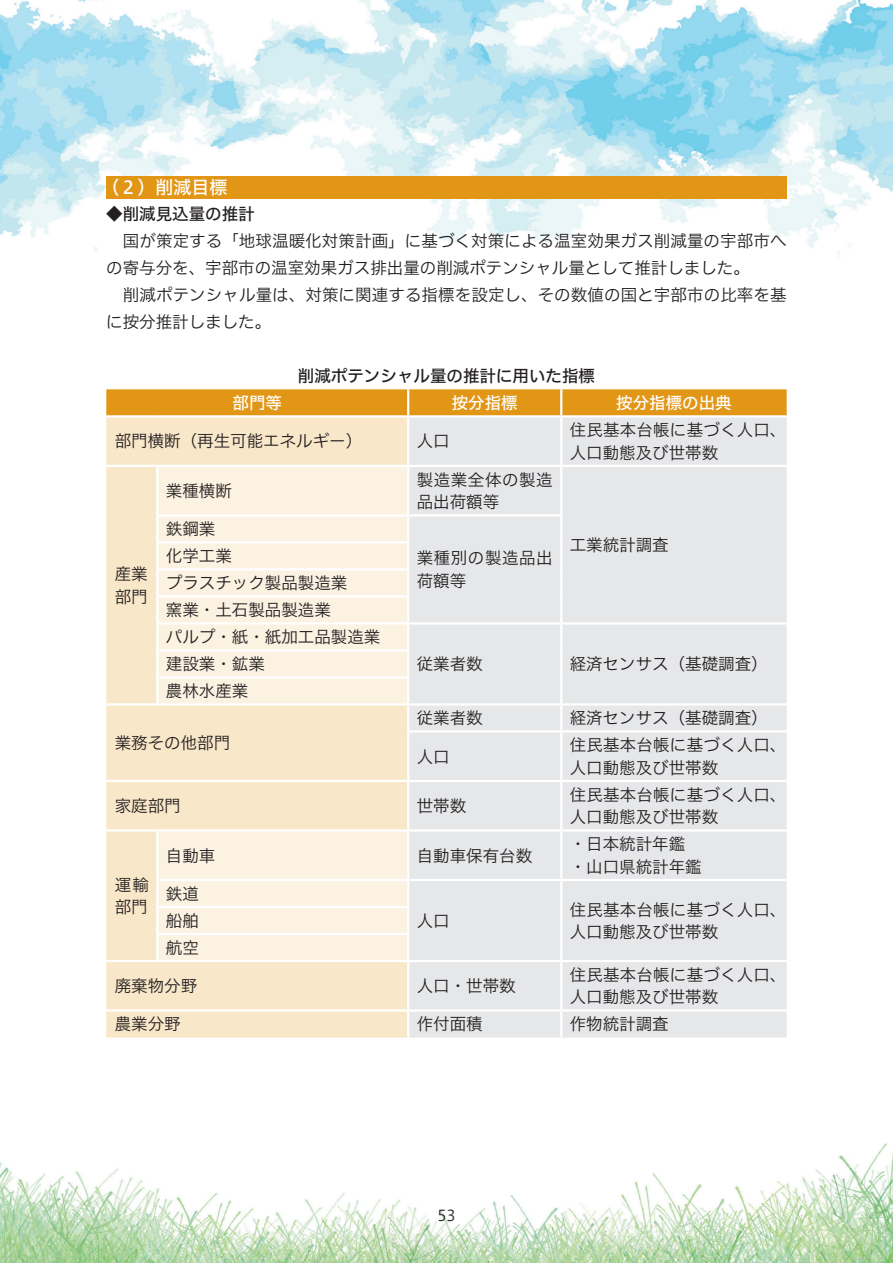
<style>
.page{position:relative;width:893px;height:1263px;background:#fff}
.page>*{position:absolute;margin:0;border:0;box-sizing:border-box;transform-origin:0 0}
.t1{font:18px "Hiragino UD Sans F Std N W5";color:#fff}
.t2{font:16.5px/27px "Hiragino UD Sans F Std N W3";color:#231f20}
.t3{font:16.5px "Hiragino UD Sans F Std N W5";color:#231f20}
.t4{font:16.5px/22.5px "Hiragino UD Sans F Std N W3";letter-spacing:.035em;color:#231f20}
.t5{font:16.5px "Hiragino UD Sans F Std N W5";color:#fff}
.t6{font:15px "Hiragino UD Sans F Std N W3";color:#231f20}
</style>
<div class="page">
<img style="left:0;top:1037px;width:893px;height:226px">
<img style="left:0;top:0;width:893px;height:259px">
<div style="left:106px;top:176px;width:681px;height:23px;background:#e29616"></div>
<div style="left:106px;top:389px;width:681px;height:26px;background:#e29616"></div>
<div style="left:106px;top:417px;width:301px;height:620px;background:#f9e7c9"></div>
<div style="left:409px;top:417px;width:378px;height:620px;background:#e6e7e9"></div>
<svg style="left:157px;top:467px;width:250px;height:493px;background:#faefdb"></svg>
<hr style="left:407px;top:389px;width:2px;height:26px;background:#fff">
<hr style="left:560px;top:389px;width:2px;height:26px;background:#fff">
<hr style="left:560px;top:417px;width:2px;height:48px;background:#fff">
<hr style="left:106px;top:465px;width:51px;height:2px;background:#fff">
<hr style="left:157px;top:465px;width:251px;height:2px;background:#fff">
<hr style="left:156px;top:467px;width:2px;height:47px;background:#fff">
<hr style="left:408px;top:465px;width:153px;height:2px;background:#fff">
<hr style="left:561px;top:465px;width:226px;height:2px;background:#fff">
<hr style="left:560px;top:467px;width:2px;height:47px;background:#fff">
<hr style="left:156px;top:514px;width:252px;height:2px;background:#fff">
<hr style="left:156px;top:516px;width:2px;height:25px;background:#fff">
<hr style="left:408px;top:514px;width:154px;height:2px;background:#fff">
<hr style="left:560px;top:516px;width:2px;height:26px;background:#fff">
<hr style="left:560px;top:542px;width:2px;height:27px;background:#fff">
<hr style="left:560px;top:569px;width:2px;height:27px;background:#fff">
<hr style="left:560px;top:596px;width:2px;height:26px;background:#fff">
<hr style="left:156px;top:541px;width:253px;height:2px;background:#fff">
<hr style="left:156px;top:543px;width:2px;height:25px;background:#fff">
<hr style="left:156px;top:568px;width:253px;height:2px;background:#fff">
<hr style="left:156px;top:570px;width:2px;height:25px;background:#fff">
<hr style="left:156px;top:595px;width:253px;height:2px;background:#fff">
<hr style="left:156px;top:597px;width:2px;height:25px;background:#fff">
<hr style="left:156px;top:622px;width:252px;height:2px;background:#fff">
<hr style="left:156px;top:624px;width:2px;height:25px;background:#fff">
<hr style="left:408px;top:622px;width:153px;height:2px;background:#fff">
<hr style="left:561px;top:622px;width:226px;height:2px;background:#fff">
<hr style="left:560px;top:624px;width:2px;height:26px;background:#fff">
<hr style="left:560px;top:650px;width:2px;height:27px;background:#fff">
<hr style="left:560px;top:677px;width:2px;height:26px;background:#fff">
<hr style="left:156px;top:649px;width:253px;height:2px;background:#fff">
<hr style="left:156px;top:651px;width:2px;height:25px;background:#fff">
<hr style="left:156px;top:676px;width:253px;height:2px;background:#fff">
<hr style="left:156px;top:678px;width:2px;height:25px;background:#fff">
<hr style="left:106px;top:703px;width:51px;height:2px;background:#fff">
<hr style="left:157px;top:703px;width:251px;height:2px;background:#fff">
<hr style="left:408px;top:703px;width:153px;height:2px;background:#fff">
<hr style="left:561px;top:703px;width:226px;height:2px;background:#fff">
<hr style="left:560px;top:705px;width:2px;height:25px;background:#fff">
<hr style="left:407px;top:730px;width:154px;height:2px;background:#fff">
<hr style="left:561px;top:730px;width:226px;height:2px;background:#fff">
<hr style="left:560px;top:732px;width:2px;height:48px;background:#fff">
<hr style="left:106px;top:780px;width:51px;height:2px;background:#fff">
<hr style="left:157px;top:780px;width:251px;height:2px;background:#fff">
<hr style="left:408px;top:780px;width:153px;height:2px;background:#fff">
<hr style="left:561px;top:780px;width:226px;height:2px;background:#fff">
<hr style="left:560px;top:782px;width:2px;height:47px;background:#fff">
<hr style="left:106px;top:829px;width:51px;height:2px;background:#fff">
<hr style="left:157px;top:829px;width:251px;height:2px;background:#fff">
<hr style="left:156px;top:831px;width:2px;height:48px;background:#fff">
<hr style="left:408px;top:829px;width:153px;height:2px;background:#fff">
<hr style="left:561px;top:829px;width:226px;height:2px;background:#fff">
<hr style="left:560px;top:831px;width:2px;height:48px;background:#fff">
<hr style="left:156px;top:879px;width:252px;height:2px;background:#fff">
<hr style="left:156px;top:881px;width:2px;height:25px;background:#fff">
<hr style="left:408px;top:879px;width:153px;height:2px;background:#fff">
<hr style="left:561px;top:879px;width:226px;height:2px;background:#fff">
<hr style="left:560px;top:881px;width:2px;height:26px;background:#fff">
<hr style="left:560px;top:907px;width:2px;height:27px;background:#fff">
<hr style="left:560px;top:934px;width:2px;height:26px;background:#fff">
<hr style="left:156px;top:906px;width:253px;height:2px;background:#fff">
<hr style="left:156px;top:908px;width:2px;height:25px;background:#fff">
<hr style="left:156px;top:933px;width:253px;height:2px;background:#fff">
<hr style="left:156px;top:935px;width:2px;height:25px;background:#fff">
<hr style="left:106px;top:960px;width:51px;height:2px;background:#fff">
<hr style="left:157px;top:960px;width:251px;height:2px;background:#fff">
<hr style="left:408px;top:960px;width:153px;height:2px;background:#fff">
<hr style="left:561px;top:960px;width:226px;height:2px;background:#fff">
<hr style="left:560px;top:962px;width:2px;height:47px;background:#fff">
<hr style="left:106px;top:1009px;width:51px;height:3px;background:#fff">
<hr style="left:157px;top:1009px;width:251px;height:3px;background:#fff">
<hr style="left:408px;top:1009px;width:153px;height:3px;background:#fff">
<hr style="left:561px;top:1009px;width:226px;height:3px;background:#fff">
<hr style="left:560px;top:1012px;width:2px;height:25px;background:#fff">
<p class="t1" style="left:102px;top:174px;width:128px">（２）削減目標</p>
<p class="t3" style="left:106px;top:201px;width:150px">◆削減見込量の推計</p>
<p class="t2" style="left:106px;top:226px;width:682px">　国が策定する「地球温暖化対策計画」に基づく対策による温室効果ガス削減量の宇部市への寄与分を、宇部市の温室効果ガス排出量の削減ポテンシャル量として推計しました。<br>　削減ポテンシャル量は、対策に関連する指標を設定し、その数値の国と宇部市の比率を基に按分推計しました。</p>
<p class="t3" style="left:298px;top:363px;width:298px">削減ポテンシャル量の推計に用いた指標</p>
<p class="t5" style="left:232px;top:390px;width:51px">部門等</p>
<p class="t5" style="left:452px;top:390px;width:67px">按分指標</p>
<p class="t5" style="left:616px;top:390px;width:117px">按分指標の出典</p>
<p class="t2" style="left:115px;top:427px;width:249px">部門横断（再生可能エネルギー）</p>
<p class="t2" style="left:417px;top:427px;width:34px">人口</p>
<p class="t2" style="left:570px;top:418px;width:218px;line-height:22.5px">住民基本台帳に基づく人口、人口動態及び世帯数</p>
<p class="t2" style="left:115px;top:562px;width:34px;line-height:22.5px">産業部門</p>
<p class="t2" style="left:166px;top:476px;width:67px">業種横断</p>
<p class="t4" style="left:417px;top:467px;width:138px">製造業全体の製造品出荷額等</p>
<p class="t2" style="left:166px;top:514px;width:51px">鉄鋼業</p>
<p class="t2" style="left:166px;top:541px;width:216px">化学工業<br>プラスチック製品製造業<br>窯業・土石製品製造業<br>パルプ・紙・紙加工品製造業建設業・鉱業</p>
<p class="t4" style="left:417px;top:546px;width:138px">業種別の製造品出荷額等</p>
<p class="t2" style="left:570px;top:530px;width:100px">工業統計調査</p>
<p class="t2" style="left:417px;top:649px;width:67px">従業者数</p>
<p class="t2" style="left:570px;top:649px;width:199px">経済センサス（基礎調査）</p>
<p class="t2" style="left:166px;top:677px;width:84px">農林水産業</p>
<p class="t2" style="left:115px;top:728px;width:117px">業務その他部門</p>
<p class="t2" style="left:417px;top:704px;width:67px">従業者数</p>
<p class="t2" style="left:570px;top:704px;width:199px">経済センサス（基礎調査）</p>
<p class="t2" style="left:417px;top:742px;width:34px">人口</p>
<p class="t2" style="left:570px;top:733px;width:218px;line-height:22.5px">住民基本台帳に基づく人口、人口動態及び世帯数</p>
<p class="t2" style="left:115px;top:791px;width:67px">家庭部門</p>
<p class="t2" style="left:417px;top:791px;width:51px">世帯数</p>
<p class="t2" style="left:570px;top:782px;width:218px;line-height:22.5px">住民基本台帳に基づく人口、人口動態及び世帯数</p>
<p class="t2" style="left:166px;top:841px;width:51px">自動車</p>
<p class="t2" style="left:417px;top:841px;width:117px">自動車保有台数</p>
<p class="t2" style="left:570px;top:832px;width:133px;line-height:22.5px">・日本統計年鑑・山口県統計年鑑</p>
<p class="t2" style="left:166px;top:879px;width:34px">鉄道</p>
<p class="t2" style="left:417px;top:906px;width:34px">人口</p>
<p class="t2" style="left:115px;top:872px;width:36px;line-height:22.5px">運輸部門</p>
<p class="t2" style="left:570px;top:897px;width:218px;line-height:22.5px">住民基本台帳に基づく人口、人口動態及び世帯数</p>
<p class="t2" style="left:166px;top:906px;width:34px">船舶航空</p>
<p class="t2" style="left:115px;top:971px;width:84px">廃棄物分野</p>
<p class="t2" style="left:417px;top:971px;width:100px">人口・世帯数</p>
<p class="t2" style="left:570px;top:962px;width:218px;line-height:22.5px">住民基本台帳に基づく人口、人口動態及び世帯数</p>
<p class="t2" style="left:115px;top:1010px;width:67px">農業分野</p>
<p class="t2" style="left:417px;top:1010px;width:67px">作付面積</p>
<p class="t2" style="left:570px;top:1010px;width:100px">作物統計調査</p>
<p class="t6" style="left:437px;top:1204px;width:20px">53</p>
</div>
